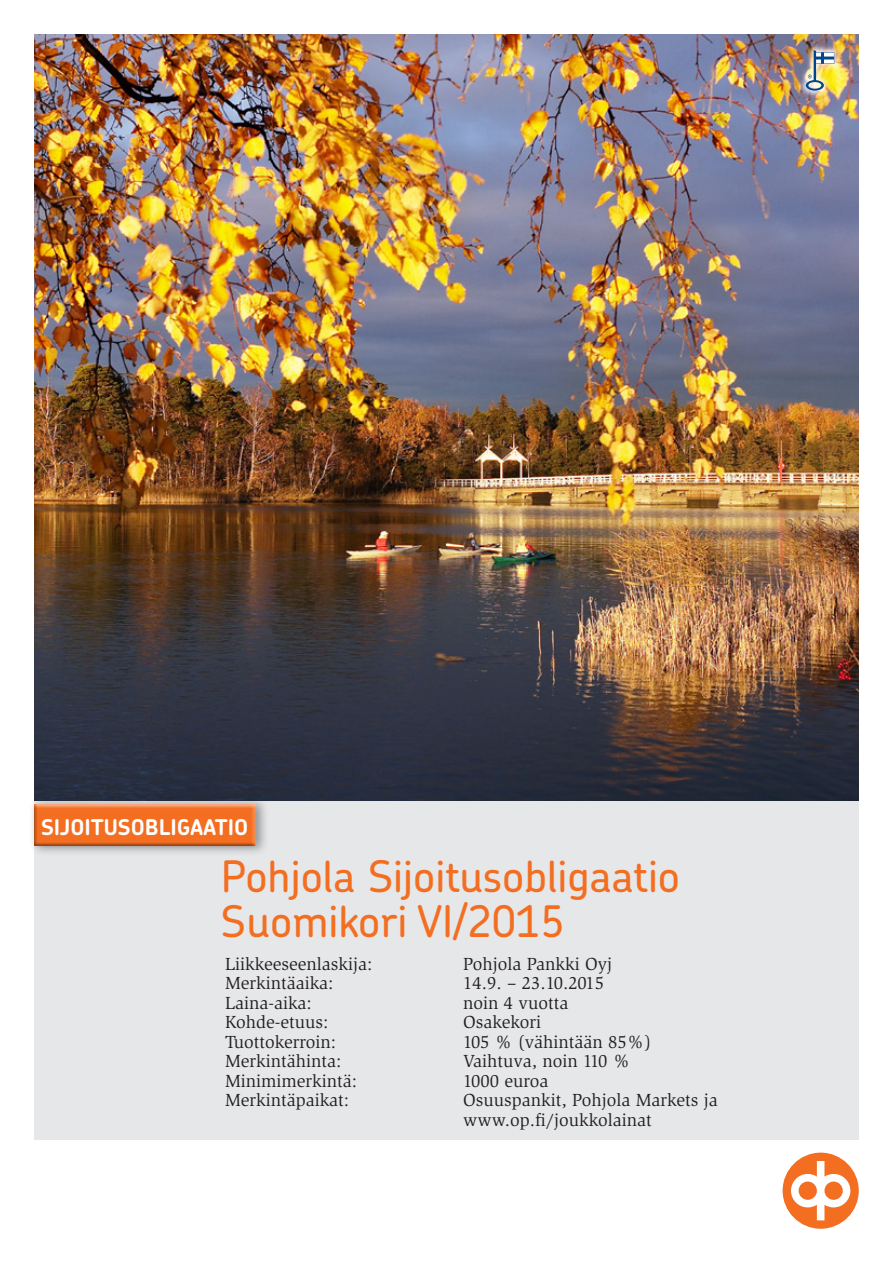
<style>
.page{position:relative;width:893px;height:1263px;background:#fff}
.page>*{position:absolute;margin:0;border:0;box-sizing:border-box;transform-origin:0 0}
.KANNEN_OTSIKKO{font:500 43.5px "Chevin Std";color:#f36e21}
.VÄLIOTSIKKO_12p_must{font:700 21.75px "Chevin Std";color:#fff}
.KANNEN_TEKSTI{font:18px/19.5px "Slimbach Std";color:#231f20}
</style>
<div class="page">
<img style="left:34px;top:34px;width:825px;height:767px">
<div style="left:34px;top:801px;width:825px;height:339px;background:#e6e7e9"></div>
<div style="left:798px;top:43px;width:44px;height:55px;background:#fff;opacity:.84"></div>
<svg style="left:806px;top:50px;width:28px;height:41px"></svg>
<div style="left:29px;top:796px;width:240px;height:60px;background:#231f20;opacity:.42"></div>
<div style="left:34px;top:802px;width:222px;height:44px;background:#ccccce"></div>
<div style="left:34px;top:803px;width:222px;height:44px;background:#231f20;opacity:.46"></div>
<div style="left:783px;top:1152px;width:76px;height:77px;background:#f36e21;border-radius:50%"></div>
<svg style="left:791px;top:1161px;width:59px;height:59px"></svg>
<p class="VÄLIOTSIKKO_12p_must" style="left:41px;top:812px;width:209px">SIJOITUSOBLIGAATIO</p>
<p class="KANNEN_OTSIKKO" style="left:221px;top:847px;width:461px">Pohjola Sijoitusobligaatio</p>
<p class="KANNEN_OTSIKKO" style="left:221px;top:892px;width:346px">Suomikori VI/2015</p>
<p class="KANNEN_TEKSTI" style="left:225px;top:954px;width:149px">Liikkeeseenlaskija:</p>
<p class="KANNEN_TEKSTI" style="left:463px;top:954px;width:150px">Pohjola Pankki Oyj</p>
<p class="KANNEN_TEKSTI" style="left:225px;top:973px;width:110px">Merkintäaika:</p>
<p class="KANNEN_TEKSTI" style="left:463px;top:973px;width:142px">14.9. – 23.10.2015</p>
<p class="KANNEN_TEKSTI" style="left:225px;top:993px;width:88px">Laina-aika:</p>
<p class="KANNEN_TEKSTI" style="left:463px;top:993px;width:107px">noin 4 vuotta</p>
<p class="KANNEN_TEKSTI" style="left:225px;top:1012px;width:105px">Kohde-etuus:</p>
<p class="KANNEN_TEKSTI" style="left:463px;top:1012px;width:79px">Osakekori</p>
<p class="KANNEN_TEKSTI" style="left:225px;top:1032px;width:112px">Tuottokerroin:</p>
<p class="KANNEN_TEKSTI" style="left:463px;top:1032px;width:190px">105 % (vähintään 85%)</p>
<p class="KANNEN_TEKSTI" style="left:225px;top:1051px;width:118px">Merkintähinta:</p>
<p class="KANNEN_TEKSTI" style="left:463px;top:1051px;width:169px">Vaihtuva, noin 110 %</p>
<p class="KANNEN_TEKSTI" style="left:225px;top:1071px;width:133px">Minimimerkintä:</p>
<p class="KANNEN_TEKSTI" style="left:463px;top:1071px;width:87px">1000 euroa</p>
<p class="KANNEN_TEKSTI" style="left:225px;top:1090px;width:125px">Merkintäpaikat:</p>
<p class="KANNEN_TEKSTI" style="left:463px;top:1090px;width:256px">Osuuspankit, Pohjola Markets ja www.op.fi/joukkolainat</p>
</div>
